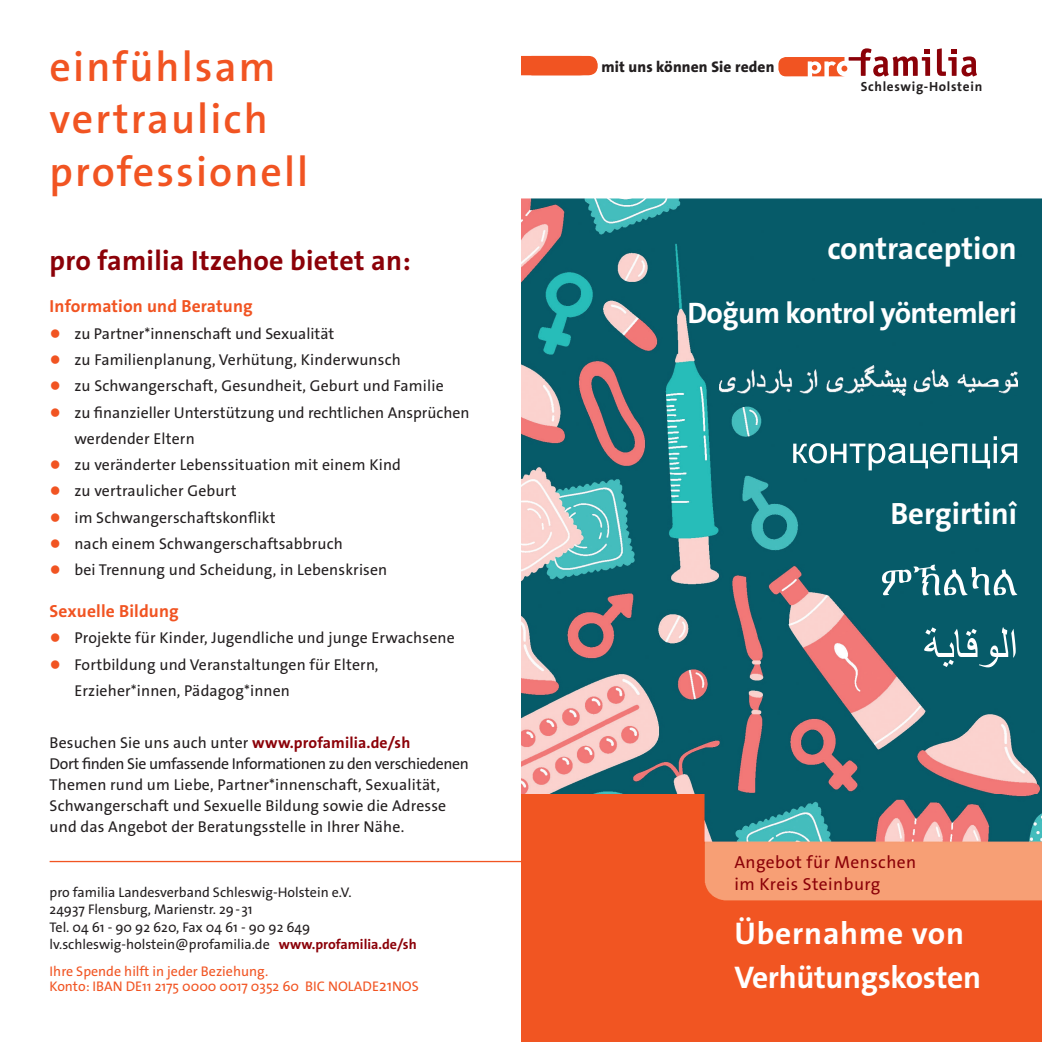
<style>
.page{position:relative;width:1042px;height:1042px;background:#fff}
.page>*{position:absolute;margin:0;border:0;box-sizing:border-box;transform-origin:0 0}
.t1{font:600 42px/52.5px "The Sans Os F";letter-spacing:.05em;color:#f15422}
.t2{font:700 31.5px/43.8px "The Sans Os F";letter-spacing:-.005em;color:#fff}
.t3{font:700 30.97px "The Sans Os F";color:#fff}
.t4{font:700 29.75px "The Sans Os F";letter-spacing:-.02em;color:#fff}
.t5{font:700 28px "The Sans Os F";letter-spacing:.01em;color:#8b0108}
.t6{font:700 17.5px "The Sans Os F";letter-spacing:.01em;color:#f15422}
.t7{font:17.5px/22.8px "The Sans Os F";letter-spacing:.025em;color:#8b0108}
.t8{font:15.75px/21px "The Sans Os F";letter-spacing:.01em;color:#231f20}
.t9{font:800 15.4px "The Sans Os F";letter-spacing:.01em;color:#231f20}
.t10{font:14px/17.5px "The Sans Os F";color:#231f20}
.t11{font:14px/15.8px "The Sans Os F";color:#f15422}
.t12{font:700 13.3px "The Sans Os F";letter-spacing:.05em;color:#231f20}
.s1{font-family:"Calibri";font-weight:700;font-size:19.25px;color:#f15422}
.s2{font-weight:700;color:#8b0108}
.s3{font-size:15.75px}
</style>
<div class="page">
<svg style="left:937px;top:48px;width:40px;height:28px"></svg>
<svg style="left:778px;top:48px;width:152px;height:28px"></svg>
<svg style="left:521px;top:56px;width:76px;height:19px"></svg>
<hr style="left:50px;top:861px;width:471px;height:1px;background:#f15422">
<img style="left:521px;top:198px;width:521px;height:844px">
<img style="left:521px;top:794px;width:521px;height:49px">
<svg style="left:924px;top:627px;width:91px;height:40px"></svg>
<svg style="left:882px;top:564px;width:135px;height:31px"></svg>
<svg style="left:793px;top:436px;width:224px;height:34px"></svg>
<img style="left:719px;top:366px;width:298px;height:29px">
<svg style="left:987px;top:382px;width:9px;height:3px"></svg>
<svg style="left:940px;top:379px;width:6px;height:6px"></svg>
<h1 class="t1" style="left:50px;top:41px;width:260px">einfühlsam vertraulich professionell</h1>
<p class="t9" style="left:601px;top:57px;width:174px">mit uns können Sie reden</p>
<p class="t12" style="left:861px;top:78px;width:123px">Schleswig-Holstein</p>
<h3 class="t5" style="left:50px;top:243px;width:363px">pro familia Itzehoe bietet an:</h3>
<p class="t6" style="left:50px;top:295px;width:205px">Information und Beratung</p>
<p class="t8" style="left:50px;top:323px;width:286px"><span class="s1">●</span> zu Partner*innenschaft und Sexualität</p>
<p class="t8" style="left:50px;top:349px;width:353px"><span class="s1">●</span> zu Familienplanung, Verhütung, Kinderwunsch</p>
<p class="t8" style="left:50px;top:375px;width:395px"><span class="s1">●</span> zu Schwangerschaft, Gesundheit, Geburt und Familie</p>
<p class="t8" style="left:74px;top:399px;width:397px;line-height:26.2px;text-indent:-25px"><span class="s1">●</span> zu finanzieller Unterstützung und rechtlichen Ansprüchen werdender Eltern</p>
<p class="t8" style="left:50px;top:454px;width:353px"><span class="s1">●</span> zu veränderter Lebenssituation mit einem Kind</p>
<p class="t8" style="left:50px;top:480px;width:188px"><span class="s1">●</span> zu vertraulicher Geburt</p>
<p class="t8" style="left:50px;top:507px;width:227px"><span class="s1">●</span> im Schwangerschaftskonflikt</p>
<p class="t8" style="left:50px;top:533px;width:295px"><span class="s1">●</span> nach einem Schwangerschaftsabbruch</p>
<p class="t8" style="left:50px;top:559px;width:339px"><span class="s1">●</span> bei Trennung und Scheidung, in Lebenskrisen</p>
<p class="t6" style="left:50px;top:600px;width:131px">Sexuelle Bildung</p>
<p class="t8" style="left:50px;top:627px;width:407px"><span class="s1">●</span> Projekte für Kinder, Jugendliche und junge Erwachsene</p>
<p class="t8" style="left:74px;top:651px;width:306px;line-height:26.2px;text-indent:-25px"><span class="s1">●</span> Fortbildung und Veranstaltungen für Eltern,<br>Erzieher*innen, Pädagog*innen</p>
<p class="t8" style="left:50px;top:732px;width:421px">Besuchen Sie uns auch unter <span class="s2">www.profamilia.de/sh<br></span>Dort finden Sie umfassende Informationen zu den verschiedenen Themen rund um Liebe, Partner*innenschaft, Sexualität, Schwangerschaft und Sexuelle Bildung sowie die Adresse und das Angebot der Beratungsstelle in Ihrer Nähe.</p>
<p class="t10" style="left:50px;top:883px;width:369px">pro familia Landesverband Schleswig-Holstein e.V.<br>24937 Flensburg, Marienstr. 29-31<br>Tel. 04 61 - 90 92 620, Fax 04 61 - 90 92 649 lv.schleswig-holstein@profamilia.de <span class="s2">www.profamilia.de/sh</span></p>
<p class="t11" style="left:50px;top:963px;width:371px">Ihre Spende hilft in jeder Beziehung.<br>Konto: IBAN DE11 2175 0000 0017 0352 60 BIC NOLADE<span class="s3">21</span>NOS</p>
<h2 class="t2" style="left:827px;top:227px;width:191px">contraception</h2>
<h3 class="t4" style="left:687px;top:294px;width:331px">Doğum kontrol yöntemleri</h3>
<h3 class="t3" style="left:890px;top:494px;width:128px">Bergirtinî</h3>
<p class="t7" style="left:734px;top:850px;width:183px">Angebot für Menschen im Kreis Steinburg</p>
<h2 class="t2" style="left:734px;top:911px;width:248px">Übernahme von<br>Verhütungskosten</h2>
</div>
